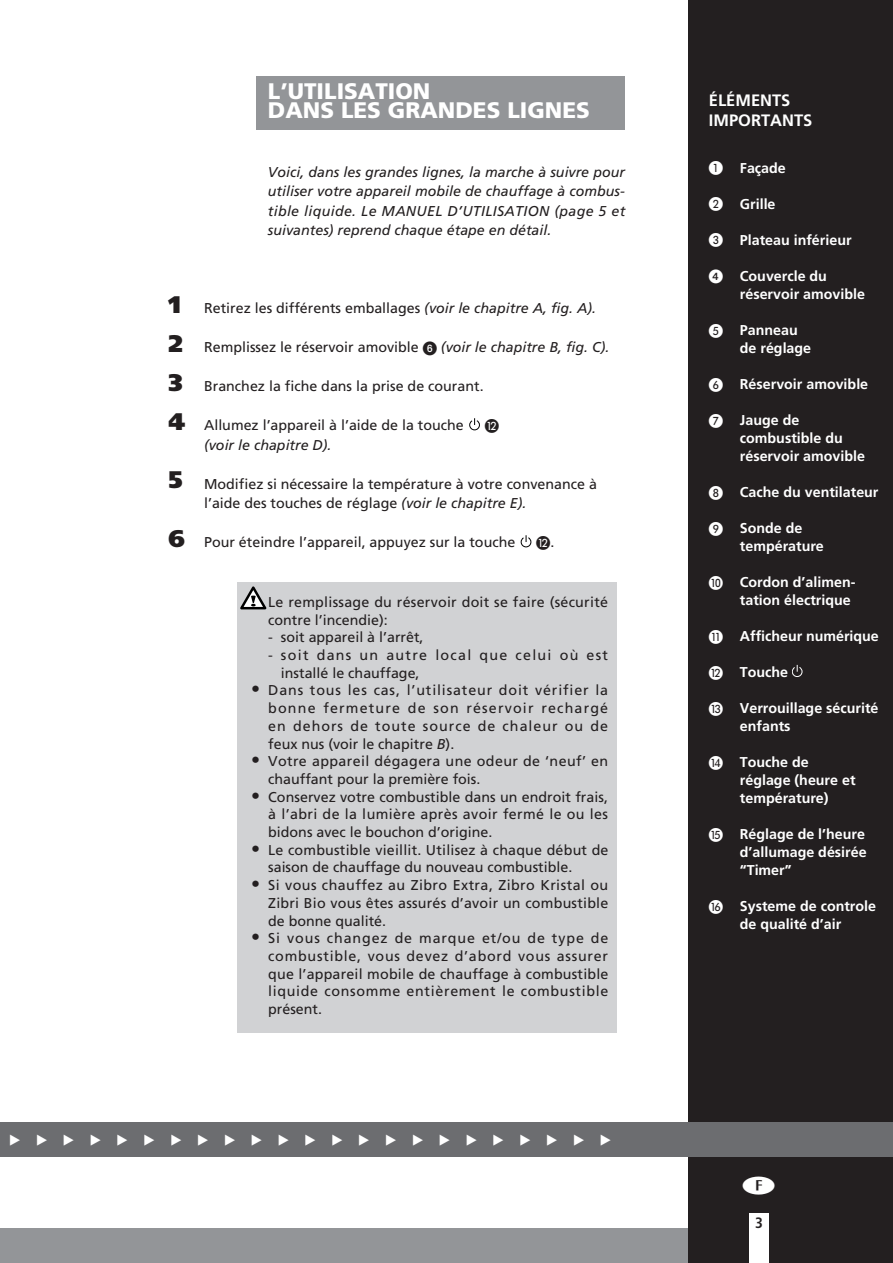
<style>
.page{position:relative;width:893px;height:1263px;background:#fff}
.page>*{position:absolute;margin:0;border:0;box-sizing:border-box;transform-origin:0 0}
.t1{font:900 24px "Frutiger";color:#231f20}
._05_kop{font:900 22.5px/19.5px "Frutiger";color:#fff}
._05_subkop_wit{font:700 16.5px "Frutiger";color:#fff}
.t2{font:700 condensed 15px "Frutiger";color:#231f20}
.body_15mm_inspring{font:14.25px/17.7px "Frutiger";color:#231f20;text-align:justify}
._05_onderdelen{font:700 14.25px/18px "Frutiger";color:#fff}
._05_cursief{font:italic 14.25px/19.5px "Frutiger LT Std";color:#231f20;text-align:justify}
.body_15mm_inspring-2{font:14.25px/17.7px "Frutiger";letter-spacing:.025em;color:#231f20}
.body_15mm_inspring-3{font:14.25px/17.7px "Frutiger";letter-spacing:.02em;color:#231f20}
.body_15mm_inspring-4{font:14.25px/17.7px "Frutiger";letter-spacing:.09em;color:#231f20}
.t3{font:14.25px "European Pi Three";letter-spacing:1.05em;color:#fff}
.body_15mm_inspring-5{font:italic 14.25px "Frutiger LT Std";color:#231f20}
.t4{font:14.25px "European Pi One";color:#fff}
.body_15mm_inspring-6{font:14.25px "European Pi One";color:#231f20}
.s1{font-family:"Frutiger LT Std";font-style:italic}
.s2{font-family:"European Pi One"}
.s3{font-family:"Frutiger"}
.s4{font-size:18px}
</style>
<div class="page">
<div style="left:256px;top:77px;width:369px;height:53px;background:#939598"></div>
<div style="left:0;top:1229px;width:893px;height:34px;background:#939598"></div>
<div style="left:689px;top:0;width:204px;height:1263px;background:#231f20"></div>
<div style="left:0;top:1123px;width:893px;height:34px;background:#6c6d70"></div>
<div style="left:749px;top:1213px;width:20px;height:50px;background:#fff"></div>
<div style="left:237px;top:583px;width:380px;height:450px;background:#d1d2d4"></div>
<svg style="left:792px;top:664px;width:11px;height:13px"></svg>
<svg style="left:469px;top:418px;width:11px;height:13px"></svg>
<svg style="left:520px;top:535px;width:12px;height:13px"></svg>
<svg style="left:240px;top:586px;width:27px;height:24px"></svg>
<p class="_05_kop" style="left:268px;top:81px;width:323px">L’UTILISATION<br>DANS LES GRANDES LIGNES</p>
<p class="_05_cursief" style="left:268px;top:162px;width:359px">Voici, dans les grandes lignes, la marche à suivre pour utiliser votre appareil mobile de chauffage à combus&shy;tible liquide. Le MANUEL D’UTILISATION (page 5 et suivantes) reprend chaque étape en détail.</p>
<p class="t1" style="left:168px;top:290px;width:14px">1</p>
<p class="t1" style="left:168px;top:329px;width:16px">2</p>
<p class="t1" style="left:168px;top:368px;width:16px">3</p>
<p class="t1" style="left:168px;top:407px;width:18px">4</p>
<p class="t1" style="left:168px;top:465px;width:16px">5</p>
<p class="t1" style="left:168px;top:524px;width:18px">6</p>
<p class="body_15mm_inspring" style="left:204px;top:299px;width:394px">Retirez les différents emballages <span class="s1">(voir le chapitre A, fig. A).</span></p>
<p class="body_15mm_inspring" style="left:204px;top:338px;width:407px">Remplissez le réservoir amovible <span class="s2">6</span> <span class="s1">(voir le chapitre B, fig. C).</span></p>
<p class="body_15mm_inspring" style="left:204px;top:377px;width:281px">Branchez la fiche dans la prise de courant.</p>
<p class="body_15mm_inspring" style="left:204px;top:416px;width:261px">Allumez l’appareil à l’aide de la touche</p>
<p class="body_15mm_inspring-6" style="left:485px;top:418px;width:16px">L</p>
<p class="body_15mm_inspring-5" style="left:204px;top:436px;width:129px">(voir le chapitre D).</p>
<p class="body_15mm_inspring" style="left:204px;top:474px;width:394px;line-height:19.5px">Modifiez si nécessaire la température à votre convenance à l’aide des touches de réglage <span class="s1">(voir le chapitre E).</span></p>
<p class="body_15mm_inspring" style="left:204px;top:533px;width:313px">Pour éteindre l’appareil, appuyez sur la touche</p>
<p class="body_15mm_inspring-6" style="left:536px;top:535px;width:20px">L<span class="s3">.</span></p>
<p class="body_15mm_inspring-3" style="left:268px;top:593px;width:341px;text-indent:-17px"><span class="s4">•</span> Le remplissage du réservoir doit se faire (sécurité contre l’incendie):</p>
<p class="body_15mm_inspring" style="left:268px;top:628px;width:157px">- soit appareil à l’arrêt,</p>
<p class="body_15mm_inspring-4" style="left:281px;top:646px;width:329px;text-indent:-13px">- soit dans un autre local que celui où est installé le chauffage,</p>
<p class="body_15mm_inspring" style="left:268px;top:681px;width:341px;text-indent:-17px"><span class="s4">•</span> Dans tous les cas, l’utilisateur doit vérifier la bonne fermeture de son réservoir rechargé en dehors de toute source de chaleur ou de feux nus (voir le chapitre <span class="s1">B</span>).</p>
<p class="body_15mm_inspring-2" style="left:268px;top:752px;width:341px;text-indent:-17px"><span class="s4">•</span> Votre appareil dégagera une odeur de ‘neuf’ en chauffant pour la première fois.</p>
<p class="body_15mm_inspring" style="left:268px;top:788px;width:341px;text-indent:-17px"><span class="s4">•</span> Conservez votre combustible dans un endroit frais, à l’abri de la lumière après avoir fermé le ou les bidons avec le bouchon d’origine.</p>
<p class="body_15mm_inspring" style="left:268px;top:841px;width:342px;text-indent:-17px"><span class="s4">•</span> Le combustible vieillit. Utilisez à chaque début de saison de chauffage du nouveau combustible.</p>
<p class="body_15mm_inspring" style="left:268px;top:876px;width:342px;text-indent:-17px"><span class="s4">•</span> Si vous chauffez au Zibro Extra, Zibro Kristal ou Zibri Bio vous êtes assurés d’avoir un combustible de bonne qualité.</p>
<p class="body_15mm_inspring" style="left:268px;top:929px;width:342px;text-indent:-17px"><span class="s4">•</span> Si vous changez de marque et/ou de type de combustible, vous devez d’abord vous assurer que l’appareil mobile de chauffage à combustible liquide consomme entièrement le combustible présent.</p>
<p class="t3" style="left:9px;top:1131px;width:604px">EEEEEEEEEEEEEEEEEEEEEEE</p>
<p class="_05_subkop_wit" style="left:709px;top:91px;width:83px">ÉLÉMENTS</p>
<p class="_05_subkop_wit" style="left:709px;top:111px;width:105px">IMPORTANTS</p>
<p class="t4" style="left:709px;top:161px;width:16px">A</p>
<p class="t4" style="left:709px;top:197px;width:16px">B</p>
<p class="t4" style="left:709px;top:233px;width:16px">C</p>
<p class="t4" style="left:709px;top:269px;width:16px">4</p>
<p class="t4" style="left:709px;top:323px;width:16px">E</p>
<p class="t4" style="left:709px;top:377px;width:16px">F</p>
<p class="t4" style="left:709px;top:413px;width:16px">G</p>
<p class="t4" style="left:709px;top:485px;width:16px">H</p>
<p class="t4" style="left:709px;top:521px;width:16px">I</p>
<p class="t4" style="left:709px;top:575px;width:16px">J</p>
<p class="t4" style="left:709px;top:629px;width:16px">K</p>
<p class="t4" style="left:709px;top:665px;width:16px">L</p>
<p class="t4" style="left:709px;top:701px;width:16px">M</p>
<p class="t4" style="left:709px;top:755px;width:16px">N</p>
<p class="t4" style="left:709px;top:827px;width:16px">O</p>
<p class="t4" style="left:709px;top:899px;width:16px">P</p>
<p class="_05_onderdelen" style="left:740px;top:159px;width:47px">Façade</p>
<p class="_05_onderdelen" style="left:740px;top:195px;width:37px">Grille</p>
<p class="_05_onderdelen" style="left:740px;top:231px;width:113px">Plateau inférieur</p>
<p class="_05_onderdelen" style="left:740px;top:267px;width:127px">Couvercle du réservoir amovible</p>
<p class="_05_onderdelen" style="left:740px;top:321px;width:59px">Panneau</p>
<p class="_05_onderdelen" style="left:740px;top:339px;width:73px">de réglage</p>
<p class="_05_onderdelen" style="left:740px;top:375px;width:130px">Réservoir amovible</p>
<p class="_05_onderdelen" style="left:740px;top:411px;width:127px">Jauge de combustible du réservoir amovible</p>
<p class="_05_onderdelen" style="left:740px;top:483px;width:140px">Cache du ventilateur</p>
<p class="_05_onderdelen" style="left:740px;top:519px;width:85px">Sonde de température</p>
<p class="_05_onderdelen" style="left:740px;top:573px;width:117px">Cordon d’alimen&shy;tation électrique</p>
<p class="_05_onderdelen" style="left:740px;top:627px;width:140px">Afficheur numérique</p>
<p class="_05_onderdelen" style="left:740px;top:663px;width:50px">Touche</p>
<p class="_05_onderdelen" style="left:740px;top:699px;width:140px">Verrouillage sécurité enfants</p>
<p class="_05_onderdelen" style="left:740px;top:753px;width:117px">Touche de réglage (heure et température)</p>
<p class="_05_onderdelen" style="left:740px;top:825px;width:128px;text-align:justify">Réglage de l’heure d’allumage désirée “Timer”</p>
<p class="_05_onderdelen" style="left:740px;top:897px;width:138px">Systeme de controle de qualité d’air</p>
<p class="t2" style="left:755px;top:1214px;width:9px">3</p>
</div>
